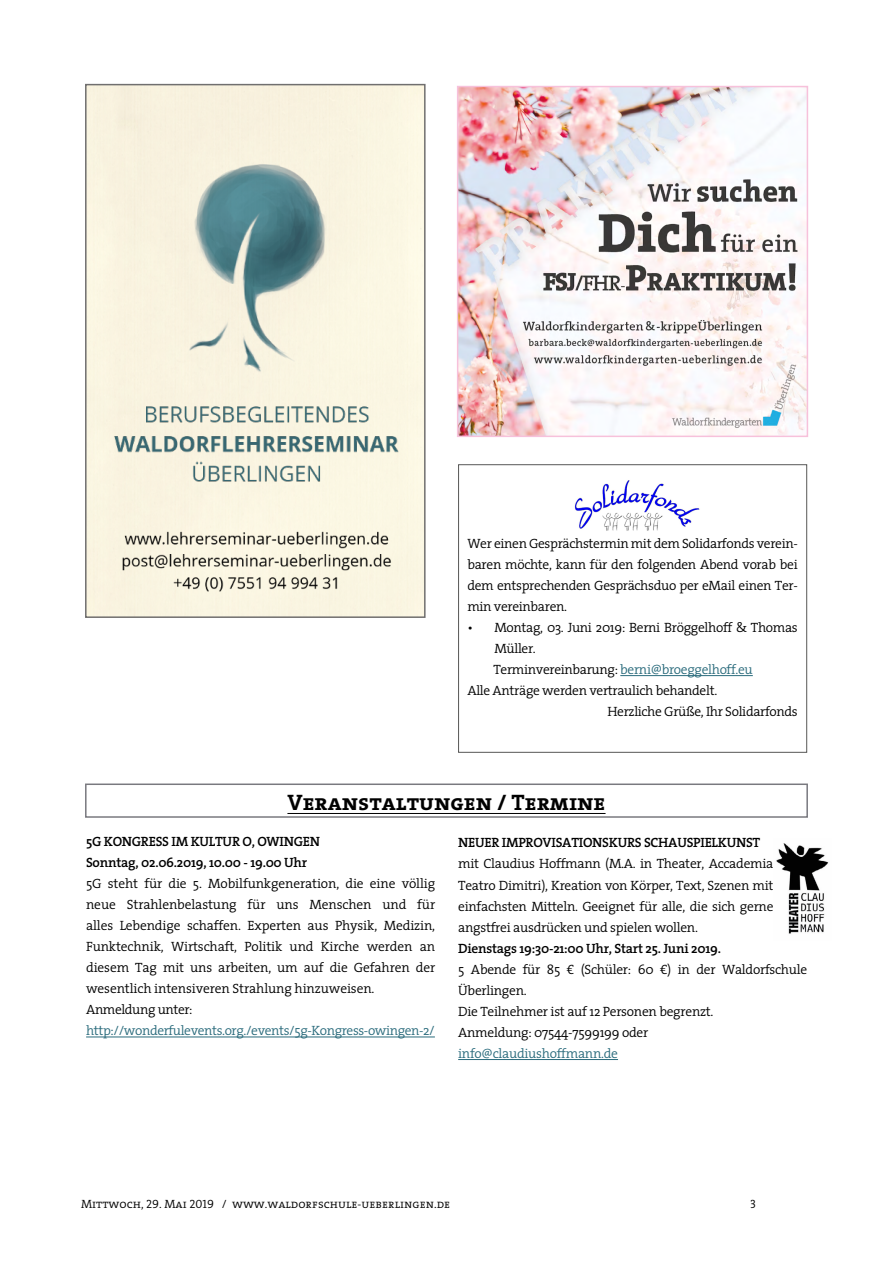
<style>
.page{position:relative;width:893px;height:1263px;background:#fff}
.page>*{position:absolute;margin:0;border:0;box-sizing:border-box;transform-origin:0 0}
.t1{font:22.5px "The Serif Bold Caps";color:#000}
.t2{font:300 13.5px/21px "The Serif";letter-spacing:-.02em;color:#000;text-align:justify}
.t3{font:600 13.5px/21px "The Serif";letter-spacing:-.02em;color:#000}
.t4{font:300 13.5px "The Serif";letter-spacing:-.025em;color:#2a6b7c}
.t5{font:12px "The Serif Semi Light Caps";color:#000}
.s1{color:#000}
</style>
<div class="page">
<img style="left:460px;top:89px;width:345px;height:345px">
<div style="left:457px;top:86px;width:351px;height:351px;border:2px solid #f7c1db"></div>
<img style="left:88px;top:87px;width:335px;height:528px">
<img style="left:107px;top:399px;width:298px;height:96px">
<img style="left:107px;top:527px;width:298px;height:64px">
<div style="left:85px;top:84px;width:341px;height:534px;border:2px solid #706f6f"></div>
<hr style="left:620px;top:675px;width:133px;height:1px;background:#2a6b7c">
<div style="left:458px;top:464px;width:349px;height:289px;border:1px solid #575756"></div>
<img style="left:575px;top:480px;width:125px;height:51px">
<hr style="left:287px;top:813px;width:318px;height:1px;background:#000">
<div style="left:85px;top:783px;width:723px;height:35px;border:2px solid #79797f"></div>
<hr style="left:86px;top:1037px;width:349px;height:1px;background:#2a6b7c">
<hr style="left:458px;top:1059px;width:160px;height:1px;background:#2a6b7c">
<img style="left:776px;top:843px;width:53px;height:91px">
<p class="t2" style="left:467px;top:532px;width:332px">Wer einen Gesprächstermin mit dem Solidarfonds verein&shy;baren möchte, kann für den folgenden Abend vorab bei dem entsprechenden Gesprächsduo per eMail einen Ter&shy;min vereinbaren.</p>
<p class="t2" style="left:467px;top:616px;width:332px">• Montag, 03. Juni 2019: Berni Bröggelhoff &amp; Thomas</p>
<p class="t2" style="left:494px;top:637px;width:43px">Müller.</p>
<p class="t4" style="left:493px;top:658px;width:261px"><span class="s1">Terminvereinbarung:</span> berni@broeggelhoff.eu</p>
<p class="t2" style="left:467px;top:679px;width:251px">Alle Anträge werden vertraulich behandelt.</p>
<p class="t2" style="left:607px;top:700px;width:192px">Herzliche Grüße, Ihr Solidarfonds</p>
<h1 class="t1" style="left:287px;top:784px;width:320px">Veranstaltungen / Termine</h1>
<p class="t3" style="left:86px;top:830px;width:235px">5G KONGRESS IM KULTUR O, OWINGEN<br>Sonntag, 02.06.2019, 10.00 - 19.00 Uhr</p>
<p class="t2" style="left:86px;top:872px;width:351px;text-align:left">5G steht für die 5. Mobilfunkgeneration, die eine völlig neue Strahlenbelastung für uns Menschen und für alles Lebendige schaffen. Experten aus Physik, Medizin, Funktechnik, Wirtschaft, Politik und Kirche werden an diesem Tag mit uns arbeiten, um auf die Gefahren der wesentlich intensiveren Strahlung hinzuweisen.<br>Anmeldung unter:</p>
<p class="t4" style="left:86px;top:1019px;width:350px">http://wonderfulevents.org./events/5g-Kongress-owingen-2/</p>
<p class="t3" style="left:458px;top:832px;width:304px">NEUER IMPROVISATIONSKURS SCHAUSPIELKUNST</p>
<p class="t2" style="left:458px;top:853px;width:317px">mit Claudius Hoffmann (M.A. in Theater, Accademia Teatro Dimitri), Kreation von Körper, Text, Szenen mit einfachsten Mitteln. Geeignet für alle, die sich gerne angstfrei ausdrücken und spielen wollen.</p>
<p class="t3" style="left:458px;top:937px;width:264px">Dienstags 19:30-21:00 Uhr, Start 25. Juni 2019.</p>
<p class="t2" style="left:458px;top:958px;width:351px;text-align:left">5 Abende für 85 € (Schüler: 60 €) in der Waldorfschule Überlingen.<br>Die Teilnehmer ist auf 12 Personen begrenzt.<br>Anmeldung: 07544-7599199 oder</p>
<p class="t4" style="left:458px;top:1042px;width:161px">info@claudiushoffmann.de</p>
<p class="t5" style="left:81px;top:1194px;width:370px">Mittwoch, 29. Mai 2019 / www.waldorfschule-ueberlingen.de</p>
<p class="t5" style="left:750px;top:1194px;width:8px">3</p>
</div>
